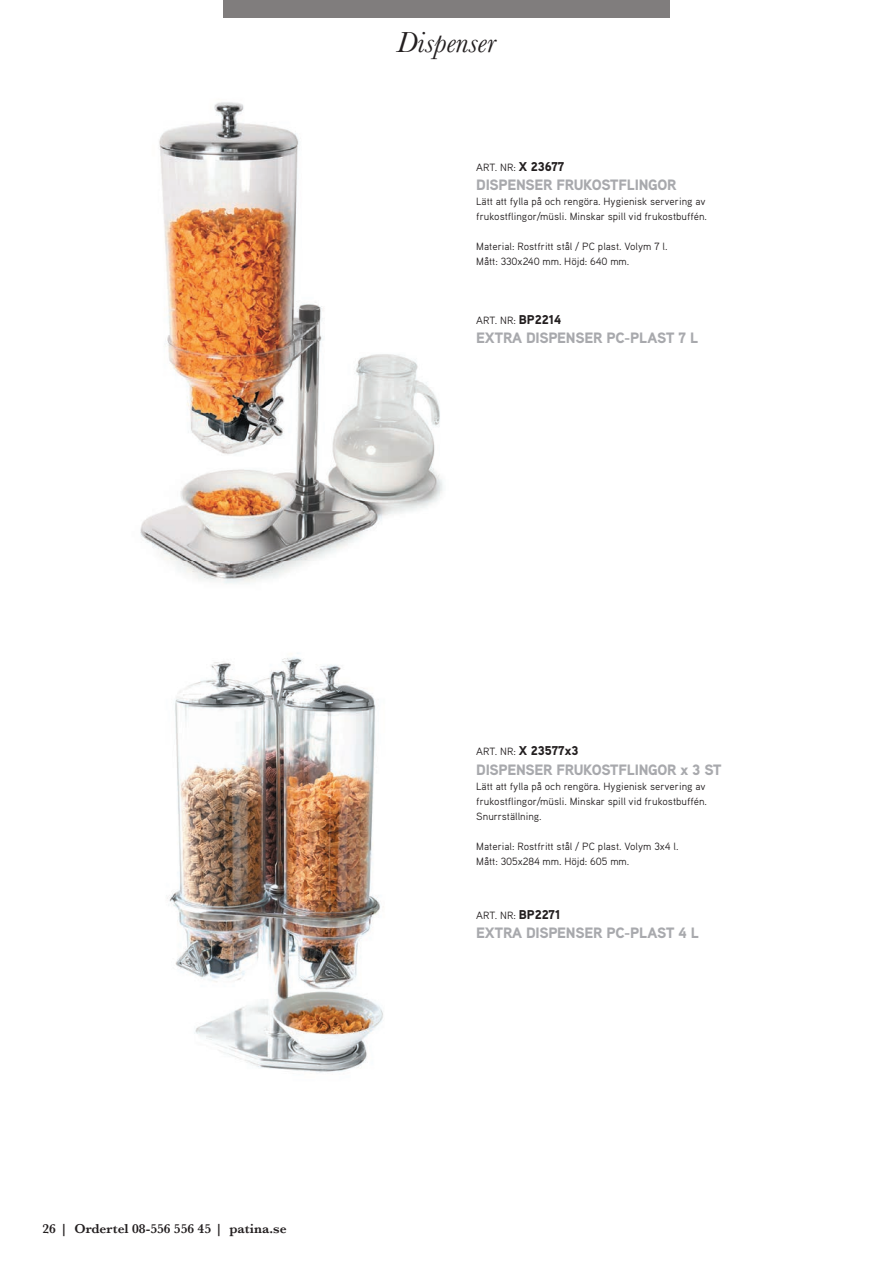
<style>
.page{position:relative;width:893px;height:1263px;background:#fff}
.page>*{position:absolute;margin:0;border:0;box-sizing:border-box;transform-origin:0 0}
.t1{font:italic 30px "Baskerville";color:#231f20}
.t2{font:900 15px "Aaux Pro OT";letter-spacing:-.02em;color:#a8a9ad}
.t3{font:600 13.5px "Baskerville";color:#231f20}
.t4{font:900 12.75px "Aaux Pro OT";color:#231f20}
.t5{font:10.5px/15px "Aaux Pro OT";color:#231f20}
.s1{font-weight:900;font-size:12.75px}
.s2{font-weight:400;font-size:10.5px}
</style>
<div class="page">
<div style="left:223px;top:0;width:447px;height:17px;background:#807d7d"></div>
<img style="left:140px;top:102px;width:303px;height:482px">
<img style="left:166px;top:653px;width:218px;height:420px">
<h1 class="t1" style="left:397px;top:22px;width:100px">Dispenser</h1>
<p class="t5" style="left:476px;top:159px;width:90px">ART. NR: <span class="s1">X 23677</span></p>
<h2 class="t2" style="left:476px;top:175px;width:202px">DISPENSER FRUKOSTFLINGOR</h2>
<p class="t5" style="left:476px;top:194px;width:232px">Lätt att fylla på och rengöra. Hygienisk servering av frukostflingor/müsli. Minskar spill vid frukostbuffén.</p>
<p class="t5" style="left:476px;top:239px;width:193px">Material: Rostfritt stål / PC plast. Volym 7 l.<br>Mått: 330x240 mm. Höjd: 640 mm.</p>
<p class="t5" style="left:476px;top:312px;width:86px">ART. NR: <span class="s1">BP2214</span></p>
<h2 class="t2" style="left:476px;top:328px;width:223px">EXTRA DISPENSER PC-PLAST 7 L</h2>
<p class="t3" style="left:43px;top:1219px;width:246px">26 | Ordertel 08-556 556 45 | patina.se</p>
<p class="t4" style="left:476px;top:743px;width:104px"><span class="s2">ART. NR:</span> X 23577x3</p>
<h2 class="t2" style="left:476px;top:760px;width:247px">DISPENSER FRUKOSTFLINGOR x 3 ST</h2>
<p class="t5" style="left:476px;top:778px;width:232px">Lätt att fylla på och rengöra. Hygienisk servering av frukostflingor/müsli. Minskar spill vid frukostbuffén.<br>Snurrställning.</p>
<p class="t5" style="left:476px;top:838px;width:204px">Material: Rostfritt stål / PC plast. Volym 3x4 l.<br>Mått: 305x284 mm. Höjd: 605 mm.</p>
<p class="t5" style="left:476px;top:907px;width:85px">ART. NR: <span class="s1">BP2271</span></p>
<h2 class="t2" style="left:476px;top:923px;width:224px">EXTRA DISPENSER PC-PLAST 4 L</h2>
</div>
